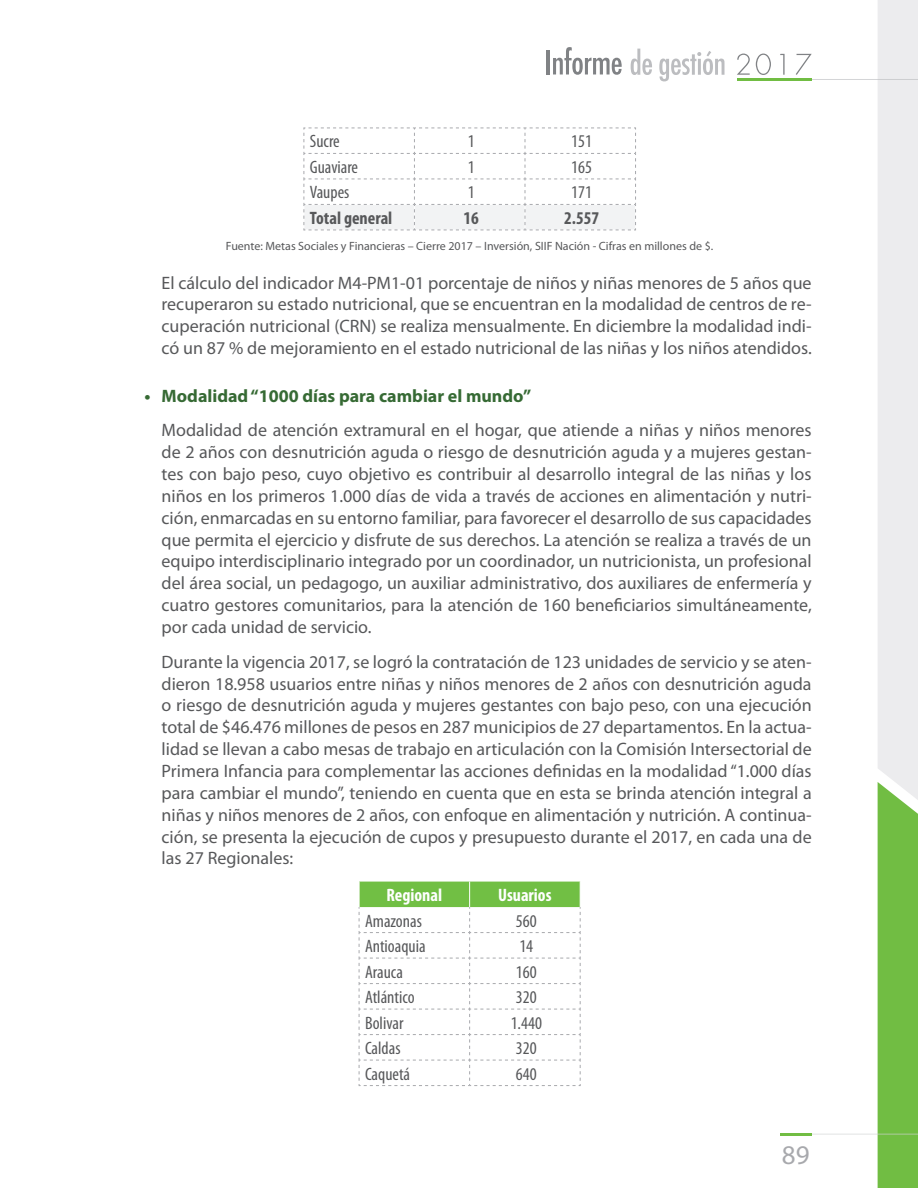
<style>
.page{position:relative;width:918px;height:1188px;background:#fff}
.page>*{position:absolute;margin:0;border:0;box-sizing:border-box;transform-origin:0 0}
.t1{font:27px "Myriad Pro";color:#a8a9ad}
.t2{font:18px/21.9px "Myriad Pro";color:#57585a;text-align:justify}
.t3{font:condensed 18px "Myriad Pro";color:#57585a}
.t4{font:700 18px "Myriad Pro";color:#366a34}
.t5{font:700 condensed 18px "Myriad Pro";color:#57585a}
.t6{font:700 condensed 18px "Myriad Pro";color:#fff}
.t7{font:12px "Myriad Pro";color:#57585a}
</style>
<div class="page">
<hr style="left:547px;top:50px;width:3px;height:24px;background:#808285">
<svg style="left:553px;top:47px;width:69px;height:28px"></svg>
<svg style="left:631px;top:49px;width:21px;height:26px"></svg>
<svg style="left:659px;top:51px;width:66px;height:30px"></svg>
<svg style="left:737px;top:54px;width:13px;height:21px"></svg>
<svg style="left:756px;top:0;width:162px;height:1188px"></svg>
<hr style="left:737px;top:78px;width:75px;height:3px;background:#71bd43">
<hr style="left:780px;top:1133px;width:32px;height:3px;background:#71bd43">
<svg style="left:303px;top:127px;width:333px;height:104px"></svg>
<svg style="left:358px;top:882px;width:223px;height:204px"></svg>
<p class="t3" style="left:310px;top:131px;width:31px">Sucre</p>
<p class="t3" style="left:468px;top:131px;width:8px">1</p>
<p class="t3" style="left:571px;top:131px;width:22px">151</p>
<p class="t3" style="left:310px;top:156px;width:50px">Guaviare</p>
<p class="t3" style="left:468px;top:156px;width:8px">1</p>
<p class="t3" style="left:571px;top:156px;width:22px">165</p>
<p class="t3" style="left:310px;top:182px;width:41px">Vaupes</p>
<p class="t3" style="left:468px;top:182px;width:8px">1</p>
<p class="t3" style="left:571px;top:182px;width:22px">171</p>
<p class="t5" style="left:310px;top:207px;width:84px">Total general</p>
<p class="t5" style="left:463px;top:207px;width:17px">16</p>
<p class="t5" style="left:564px;top:207px;width:36px">2.557</p>
<p class="t7" style="left:226px;top:238px;width:489px">Fuente: Metas Sociales y Financieras – Cierre 2017 – Inversión, SIIF Nación - Cifras en millones de $.</p>
<p class="t2" style="left:162px;top:271px;width:652px">El cálculo del indicador M4-PM1-01 porcentaje de niños y niñas menores de 5 años que recuperaron su estado nutricional, que se encuentran en la modalidad de centros de re&shy;cuperación nutricional (CRN) se realiza mensualmente. En diciembre la modalidad indi&shy;có un 87 % de mejoramiento en el estado nutricional de las niñas y los niños atendidos.</p>
<p class="t4" style="left:145px;top:384px;width:388px">• Modalidad “1000 días para cambiar el mundo”</p>
<p class="t2" style="left:162px;top:419px;width:652px">Modalidad de atención extramural en el hogar, que atiende a niñas y niños menores de 2 años con desnutrición aguda o riesgo de desnutrición aguda y a mujeres gestan&shy;tes con bajo peso, cuyo objetivo es contribuir al desarrollo integral de las niñas y los niños en los primeros 1.000 días de vida a través de acciones en alimentación y nutri&shy;ción, enmarcadas en su entorno familiar, para favorecer el desarrollo de sus capacidades que permita el ejercicio y disfrute de sus derechos. La atención se realiza a través de un equipo interdisciplinario integrado por un coordinador, un nutricionista, un profesional del área social, un pedagogo, un auxiliar administrativo, dos auxiliares de enfermería y cuatro gestores comunitarios, para la atención de 160 beneficiarios simultáneamente, por cada unidad de servicio.</p>
<p class="t2" style="left:162px;top:650px;width:652px">Durante la vigencia 2017, se logró la contratación de 123 unidades de servicio y se aten&shy;dieron 18.958 usuarios entre niñas y niños menores de 2 años con desnutrición aguda o riesgo de desnutrición aguda y mujeres gestantes con bajo peso, con una ejecución total de $46.476 millones de pesos en 287 municipios de 27 departamentos. En la actua&shy;lidad se llevan a cabo mesas de trabajo en articulación con la Comisión Intersectorial de Primera Infancia para complementar las acciones definidas en la modalidad “1.000 días para cambiar el mundo”, teniendo en cuenta que en esta se brinda atención integral a niñas y niños menores de 2 años, con enfoque en alimentación y nutrición. A continua&shy;ción, se presenta la ejecución de cupos y presupuesto durante el 2017, en cada una de las 27 Regionales:</p>
<p class="t6" style="left:387px;top:884px;width:57px">Regional</p>
<p class="t6" style="left:498px;top:884px;width:55px">Usuarios</p>
<p class="t3" style="left:365px;top:910px;width:58px">Amazonas</p>
<p class="t3" style="left:516px;top:910px;width:22px">560</p>
<p class="t3" style="left:365px;top:935px;width:62px">Antioaquia</p>
<p class="t3" style="left:519px;top:935px;width:15px">14</p>
<p class="t3" style="left:365px;top:961px;width:39px">Arauca</p>
<p class="t3" style="left:516px;top:961px;width:22px">160</p>
<p class="t3" style="left:365px;top:986px;width:51px">Atlántico</p>
<p class="t3" style="left:516px;top:986px;width:22px">320</p>
<p class="t3" style="left:365px;top:1012px;width:40px">Bolivar</p>
<p class="t3" style="left:511px;top:1012px;width:33px">1.440</p>
<p class="t3" style="left:365px;top:1037px;width:37px">Caldas</p>
<p class="t3" style="left:516px;top:1037px;width:22px">320</p>
<p class="t3" style="left:365px;top:1063px;width:47px">Caquetá</p>
<p class="t3" style="left:516px;top:1063px;width:22px">640</p>
<h1 class="t1" style="left:782px;top:1138px;width:29px">89</h1>
</div>
